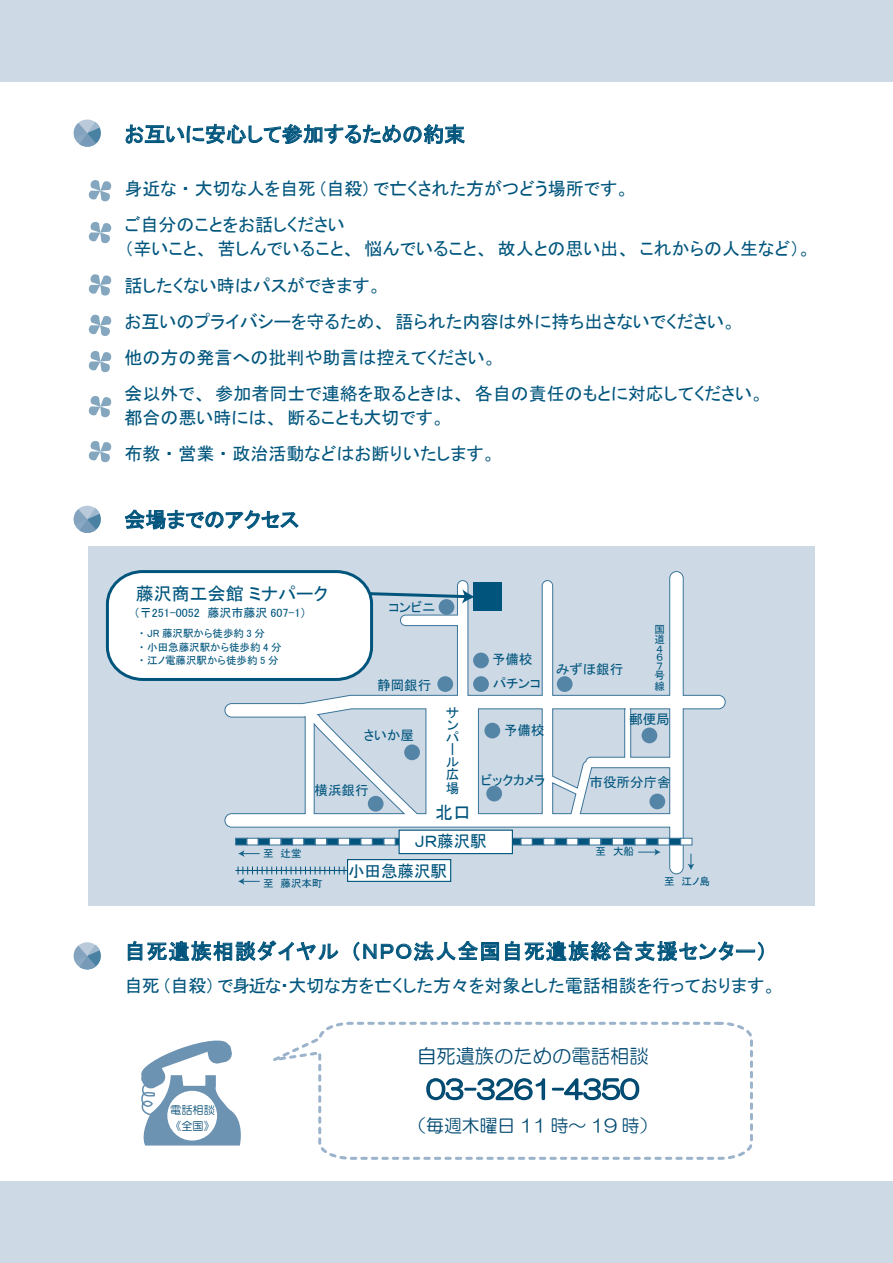
<style>
.page{position:relative;width:893px;height:1263px;background:#fff}
.page>*{position:absolute;margin:0;border:0;box-sizing:border-box;transform-origin:0 0}
.t1{font:25.5px "HG Maru Gothic MPRO";color:#004971}
.t2{font:21px "MS P Gothic";letter-spacing:.055em;color:#01557d}
.t3{font:21px "MS P Gothic";color:#01557d}
.t4{font:19.5px "HG Maru Gothic MPRO";color:#004971}
.t5{font:18px/36px "MS P Gothic";color:#01557d}
.t6{font:18px "HG Maru Gothic MPRO";color:#004971}
.t7{font:16.5px/29.5px "MS P Gothic";color:#01557d}
.t8{font:13.5px/12.8px "MS P Gothic";color:#01557d}
.t9{font:12px "MS P Gothic";color:#01557d}
.t10{font:11.25px/15.8px "HG Maru Gothic MPRO";color:#004971}
.t11{font:10.5px/10.5px "MS P Gothic";color:#01557d}
</style>
<div class="page">
<div style="left:89px;top:546px;width:726px;height:360px;background:#cddae6"></div>
<div style="left:0;top:0;width:893px;height:81px;background:#cddae6"></div>
<div style="left:0;top:1182px;width:893px;height:81px;background:#cddae6"></div>
<svg style="left:74px;top:119px;width:27px;height:28px"></svg>
<svg style="left:126px;top:124px;width:338px;height:21px"></svg>
<svg style="left:89px;top:180px;width:22px;height:21px"></svg>
<svg style="left:89px;top:222px;width:22px;height:21px"></svg>
<svg style="left:89px;top:274px;width:22px;height:22px"></svg>
<svg style="left:89px;top:315px;width:22px;height:21px"></svg>
<svg style="left:89px;top:351px;width:22px;height:21px"></svg>
<svg style="left:89px;top:396px;width:22px;height:21px"></svg>
<svg style="left:89px;top:441px;width:22px;height:21px"></svg>
<svg style="left:74px;top:506px;width:27px;height:27px"></svg>
<svg style="left:125px;top:510px;width:173px;height:20px"></svg>
<svg style="left:141px;top:1040px;width:100px;height:106px"></svg>
<div style="left:167px;top:1091px;width:50px;height:49px;background:#fff;border-radius:50%"></div>
<svg style="left:273px;top:1021px;width:480px;height:139px"></svg>
<svg style="left:426px;top:1077px;width:120px;height:28px"></svg>
<svg style="left:552px;top:1077px;width:88px;height:24px"></svg>
<svg style="left:74px;top:942px;width:27px;height:27px"></svg>
<svg style="left:128px;top:941px;width:14px;height:19px"></svg>
<svg style="left:148px;top:941px;width:190px;height:20px"></svg>
<svg style="left:354px;top:941px;width:145px;height:20px"></svg>
<svg style="left:505px;top:941px;width:14px;height:19px"></svg>
<svg style="left:525px;top:941px;width:239px;height:20px"></svg>
<svg style="left:224px;top:571px;width:502px;height:304px"></svg>
<div style="left:235px;top:838px;width:12px;height:7px;background:#01557d;border:1px solid #3a7499"></div>
<div style="left:247px;top:838px;width:11px;height:7px;background:#fff;border:1px solid #3a7499"></div>
<div style="left:258px;top:838px;width:12px;height:7px;background:#01557d;border:1px solid #3a7499"></div>
<div style="left:269px;top:838px;width:12px;height:7px;background:#fff;border:1px solid #3a7499"></div>
<div style="left:281px;top:838px;width:12px;height:7px;background:#01557d;border:1px solid #3a7499"></div>
<div style="left:292px;top:838px;width:12px;height:7px;background:#fff;border:1px solid #3a7499"></div>
<div style="left:304px;top:838px;width:11px;height:7px;background:#01557d;border:1px solid #3a7499"></div>
<div style="left:315px;top:838px;width:12px;height:7px;background:#fff;border:1px solid #3a7499"></div>
<div style="left:327px;top:838px;width:11px;height:7px;background:#01557d;border:1px solid #3a7499"></div>
<div style="left:338px;top:838px;width:12px;height:7px;background:#fff;border:1px solid #3a7499"></div>
<div style="left:349px;top:838px;width:12px;height:7px;background:#01557d;border:1px solid #3a7499"></div>
<div style="left:361px;top:838px;width:11px;height:7px;background:#fff;border:1px solid #3a7499"></div>
<div style="left:372px;top:838px;width:12px;height:7px;background:#01557d;border:1px solid #3a7499"></div>
<div style="left:384px;top:838px;width:11px;height:7px;background:#fff;border:1px solid #3a7499"></div>
<div style="left:395px;top:838px;width:12px;height:7px;background:#01557d;border:1px solid #3a7499"></div>
<div style="left:509px;top:838px;width:12px;height:7px;background:#01557d;border:1px solid #3a7499"></div>
<div style="left:521px;top:838px;width:11px;height:7px;background:#fff;border:1px solid #3a7499"></div>
<div style="left:532px;top:838px;width:12px;height:7px;background:#01557d;border:1px solid #3a7499"></div>
<div style="left:543px;top:838px;width:12px;height:7px;background:#fff;border:1px solid #3a7499"></div>
<div style="left:555px;top:838px;width:12px;height:7px;background:#01557d;border:1px solid #3a7499"></div>
<div style="left:566px;top:838px;width:12px;height:7px;background:#fff;border:1px solid #3a7499"></div>
<div style="left:578px;top:838px;width:11px;height:7px;background:#01557d;border:1px solid #3a7499"></div>
<div style="left:589px;top:838px;width:12px;height:7px;background:#fff;border:1px solid #3a7499"></div>
<div style="left:601px;top:838px;width:12px;height:7px;background:#01557d;border:1px solid #3a7499"></div>
<div style="left:612px;top:838px;width:12px;height:7px;background:#fff;border:1px solid #3a7499"></div>
<div style="left:623px;top:838px;width:12px;height:7px;background:#01557d;border:1px solid #3a7499"></div>
<div style="left:635px;top:838px;width:11px;height:7px;background:#fff;border:1px solid #3a7499"></div>
<div style="left:646px;top:838px;width:12px;height:7px;background:#01557d;border:1px solid #3a7499"></div>
<div style="left:658px;top:838px;width:12px;height:7px;background:#fff;border:1px solid #3a7499"></div>
<div style="left:669px;top:838px;width:12px;height:7px;background:#01557d;border:1px solid #3a7499"></div>
<div style="left:680px;top:838px;width:12px;height:7px;background:#fff;border:1px solid #3a7499"></div>
<div style="left:399px;top:829px;width:114px;height:25px;background:#fff;border:1px solid #01557d"></div>
<div style="left:347px;top:859px;width:104px;height:23px;background:#fff;border:1px solid #01557d"></div>
<div style="left:368px;top:796px;width:16px;height:16px;background:#5484a6;border-radius:50%"></div>
<div style="left:404px;top:744px;width:16px;height:16px;background:#5484a6;border-radius:50%"></div>
<div style="left:486px;top:786px;width:16px;height:15px;background:#5484a6;border-radius:50%"></div>
<div style="left:484px;top:723px;width:16px;height:15px;background:#5484a6;border-radius:50%"></div>
<div style="left:649px;top:794px;width:16px;height:15px;background:#5484a6;border-radius:50%"></div>
<div style="left:642px;top:728px;width:15px;height:15px;background:#5484a6;border-radius:50%"></div>
<div style="left:557px;top:676px;width:16px;height:16px;background:#5484a6;border-radius:50%"></div>
<div style="left:437px;top:676px;width:16px;height:16px;background:#5484a6;border-radius:50%"></div>
<div style="left:473px;top:676px;width:16px;height:16px;background:#5484a6;border-radius:50%"></div>
<div style="left:473px;top:653px;width:16px;height:15px;background:#5484a6;border-radius:50%"></div>
<div style="left:473px;top:583px;width:28px;height:28px;background:#01557d"></div>
<svg style="left:238px;top:866px;width:126px;height:19px"></svg>
<svg style="left:238px;top:850px;width:22px;height:7px"></svg>
<svg style="left:638px;top:848px;width:23px;height:8px"></svg>
<svg style="left:687px;top:854px;width:7px;height:16px"></svg>
<svg style="left:368px;top:589px;width:105px;height:15px"></svg>
<div style="left:107px;top:571px;width:265px;height:108px;background:#fff;border-radius:34px"></div>
<div style="left:106px;top:570px;width:267px;height:111px;border:3px solid #01557d;border-radius:34px"></div>
<div style="left:439px;top:599px;width:15px;height:16px;background:#5484a6;border-radius:50%"></div>
<p class="t3" style="left:124px;top:124px;width:342px">お互いに安心して参加するための約束</p>
<p class="t5" style="left:124px;top:171px;width:506px">身近な・大切な人を自死（自殺）で亡くされた方がつどう場所です。ご自分のことをお話しください</p>
<p class="t5" style="left:124px;top:231px;width:688px">（辛いこと、苦しんでいること、悩んでいること、故人との思い出、これからの人生など）。話したくない時はパスができます。<br>お互いのプライバシーを守るため、語られた内容は外に持ち出さないでください。<br>他の方の発言への批判や助言は控えてください。<br>会以外で、参加者同士で連絡を取るときは、各自の責任のもとに対応してください。</p>
<p class="t5" style="left:124px;top:399px;width:373px">都合の悪い時には、断ることも大切です。<br>布教・営業・政治活動などはお断りいたします。</p>
<p class="t3" style="left:124px;top:509px;width:176px">会場までのアクセス</p>
<p class="t5" style="left:136px;top:575px;width:194px">藤沢商工会館 ミナパーク</p>
<p class="t11" style="left:139px;top:627px;width:144px;line-height:13.5px">・ JR 藤沢駅から徒歩約 3 分<br>・小田急藤沢駅から徒歩約 4 分・江ノ電藤沢駅から徒歩約 5 分</p>
<p class="t9" style="left:134px;top:607px;width:174px">（〒251-0052　藤沢市藤沢 607-1）</p>
<p class="t8" style="left:389px;top:601px;width:48px">コンビニ</p>
<p class="t8" style="left:377px;top:679px;width:55px">静岡銀行</p>
<p class="t8" style="left:364px;top:728px;width:52px">さいか屋</p>
<p class="t8" style="left:315px;top:784px;width:55px">横浜銀行</p>
<p class="t8" style="left:446px;top:707px;width:14px">サン</p>
<p class="t8" style="left:446px;top:731px;width:14px;line-height:11.9px">パー</p>
<p class="t8" style="left:446px;top:757px;width:14px;line-height:11.4px">ル広</p>
<p class="t8" style="left:446px;top:781px;width:14px">場</p>
<p class="t8" style="left:492px;top:653px;width:42px">予備校</p>
<p class="t8" style="left:493px;top:677px;width:50px">パチンコ</p>
<p class="t8" style="left:504px;top:724px;width:42px">予備校</p>
<p class="t8" style="left:556px;top:663px;width:69px">みずほ銀行</p>
<p class="t11" style="left:654px;top:624px;width:12px;text-align:justify">国道４</p>
<p class="t11" style="left:654px;top:654px;width:11px;line-height:8.4px">６<br>７号</p>
<p class="t11" style="left:654px;top:681px;width:12px">線</p>
<p class="t8" style="left:629px;top:713px;width:42px">郵便局</p>
<p class="t8" style="left:481px;top:773px;width:66px">ビックカメラ</p>
<p class="t8" style="left:590px;top:776px;width:82px">市役所分庁舎</p>
<p class="t5" style="left:435px;top:794px;width:37px">北口</p>
<p class="t7" style="left:348px;top:826px;width:140px;text-indent:67px">ＪＲ藤沢駅小田急藤沢駅</p>
<p class="t11" style="left:596px;top:846px;width:40px">至　大船</p>
<p class="t11" style="left:263px;top:848px;width:40px">至　辻堂</p>
<p class="t11" style="left:263px;top:878px;width:61px">至　藤沢本町</p>
<p class="t11" style="left:664px;top:875px;width:47px">至　江ノ島</p>
<p class="t2" style="left:124px;top:940px;width:644px">自死遺族相談ダイヤル（ＮＰＯ法人全国自死遺族総合支援センター）</p>
<p class="t5" style="left:124px;top:967px;width:654px">自死（自殺）で身近な・大切な方を亡くした方々を対象とした電話相談を行っております。</p>
<p class="t10" style="left:170px;top:1102px;width:46px">電話相談《全国》</p>
<p class="t4" style="left:417px;top:1046px;width:233px">自死遺族のための電話相談</p>
<h1 class="t1" style="left:427px;top:1076px;width:214px">03-3261-4350</h1>
<p class="t6" style="left:408px;top:1117px;width:250px">（毎週木曜日 11 時～ 19 時）</p>
</div>
